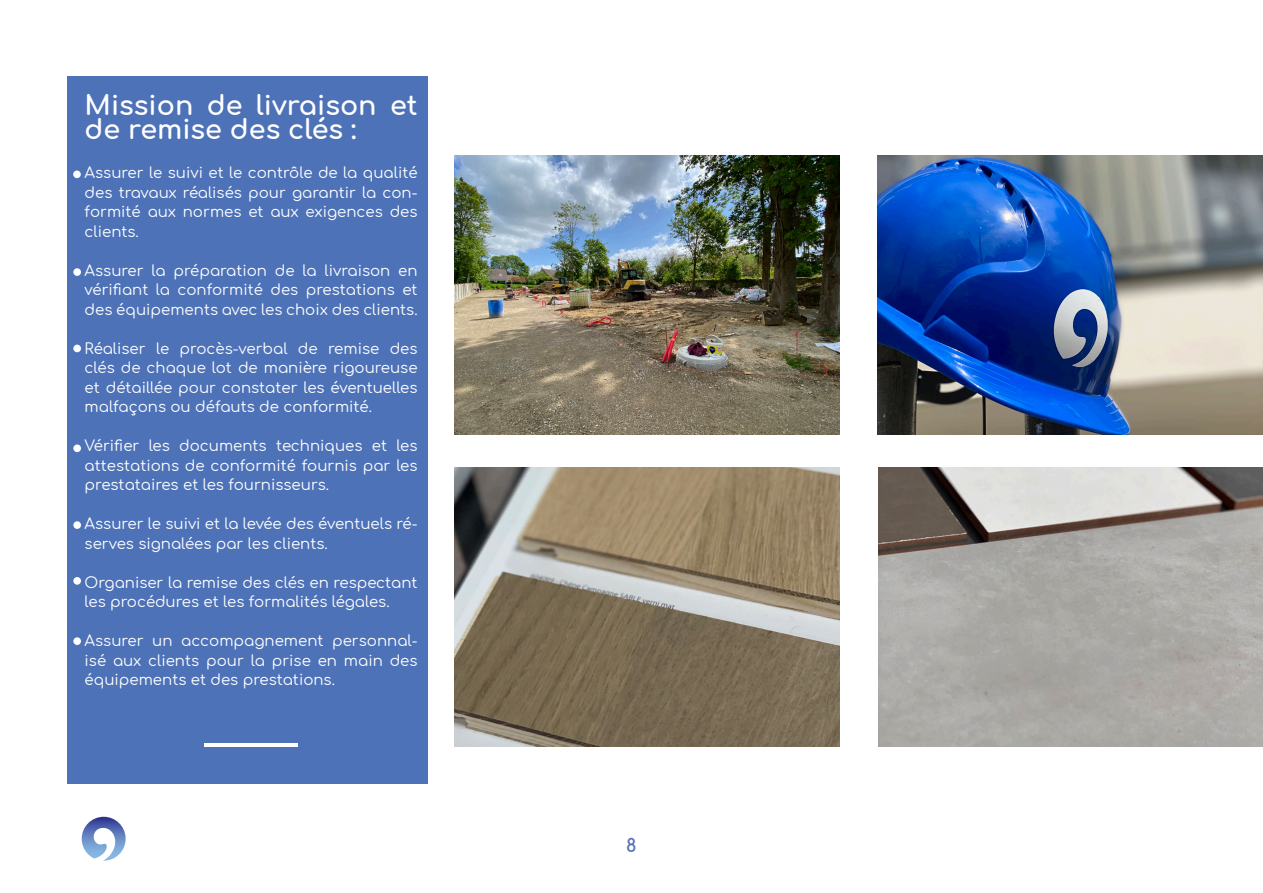
<style>
.page{position:relative;width:1263px;height:893px;background:#fff}
.page>*{position:absolute;margin:0;border:0;box-sizing:border-box;transform-origin:0 0}
.t1{font:700 27px/24px "Comfortaa";color:#fff}
.t2{font:700 18px "Comfortaa";color:#516fb5}
.t3{font:15px/19.5px "Comfortaa";color:#fff;text-align:justify}
</style>
<div class="page">
<img style="left:455px;top:155px;width:385px;height:279px">
<img style="left:878px;top:155px;width:385px;height:279px">
<img style="left:455px;top:468px;width:385px;height:279px">
<img style="left:878px;top:468px;width:385px;height:279px">
<div style="left:67px;top:77px;width:360px;height:707px;background:#4d72b8"></div>
<svg style="left:82px;top:817px;width:44px;height:44px"></svg>
<hr style="left:204px;top:743px;width:94px;height:4px;background:#fff">
<div style="left:73px;top:170px;width:8px;height:8px;background:#fff;border-radius:50%"></div>
<div style="left:73px;top:268px;width:8px;height:8px;background:#fff;border-radius:50%"></div>
<div style="left:73px;top:345px;width:8px;height:7px;background:#fff;border-radius:50%"></div>
<div style="left:73px;top:444px;width:8px;height:8px;background:#fff;border-radius:50%"></div>
<div style="left:73px;top:521px;width:8px;height:8px;background:#fff;border-radius:50%"></div>
<div style="left:73px;top:577px;width:8px;height:8px;background:#fff;border-radius:50%"></div>
<div style="left:73px;top:637px;width:8px;height:8px;background:#fff;border-radius:50%"></div>
<p class="t1" style="left:85px;top:90px;width:334px">Mission de livraison et de remise des clés :</p>
<p class="t3" style="left:85px;top:161px;width:334px">Assurer le suivi et le contrôle de la qualité des travaux réalisés pour garantir la con&shy;formité aux normes et aux exigences des clients.</p>
<p class="t3" style="left:85px;top:259px;width:334px">Assurer la préparation de la livraison en vérifiant la conformité des prestations et des équipements avec les choix des clients.</p>
<p class="t3" style="left:85px;top:337px;width:334px">Réaliser le procès-verbal de remise des clés de chaque lot de manière rigoureuse et détaillée pour constater les éventuelles malfaçons ou défauts de conformité.</p>
<p class="t3" style="left:85px;top:434px;width:334px">Vérifier les documents techniques et les attestations de conformité fournis par les prestataires et les fournisseurs.</p>
<p class="t3" style="left:85px;top:512px;width:334px">Assurer le suivi et la levée des éventuels ré&shy;serves signalées par les clients.</p>
<p class="t3" style="left:85px;top:571px;width:334px">Organiser la remise des clés en respectant les procédures et les formalités légales.</p>
<p class="t3" style="left:85px;top:629px;width:334px">Assurer un accompagnement personnal&shy;isé aux clients pour la prise en main des équipements et des prestations.</p>
<p class="t2" style="left:626px;top:829px;width:12px">8</p>
</div>
